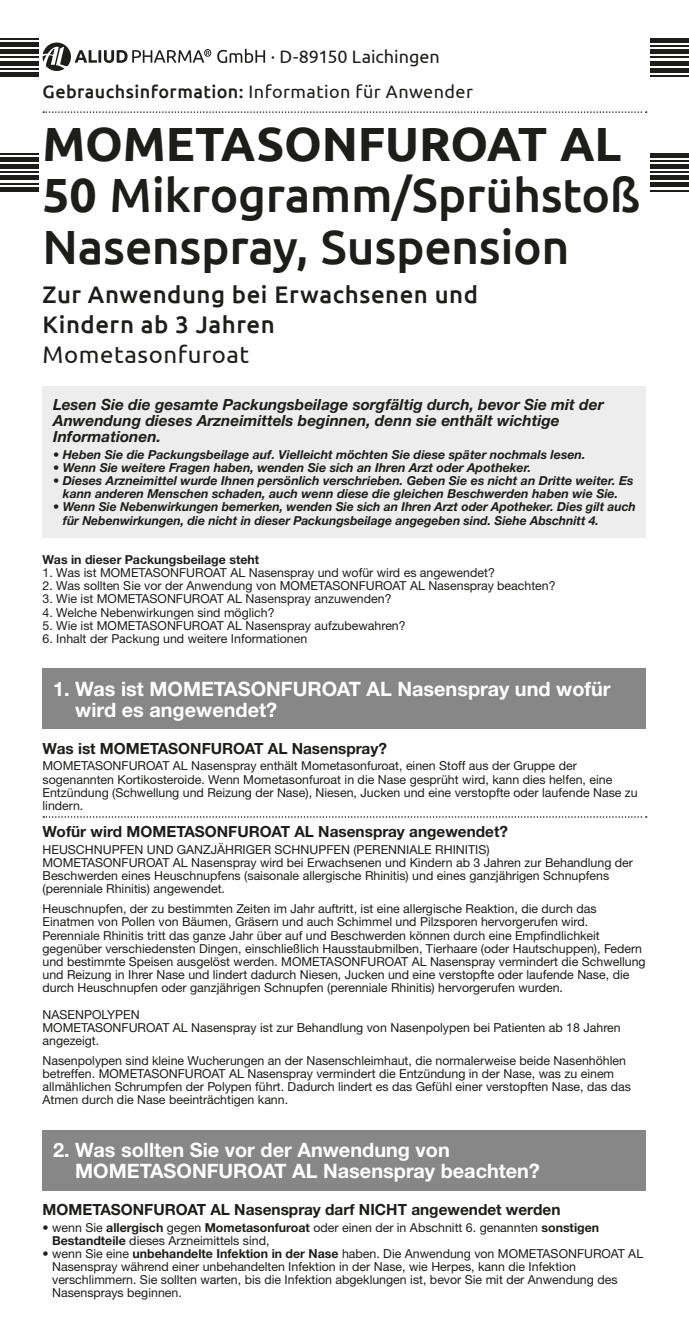
<style>
.page{position:relative;width:689px;height:1340px;background:#fff}
.page>*{position:absolute;margin:0;border:0;box-sizing:border-box;transform-origin:0 0}
.t1{font:500 48px/51px "Ubuntu";letter-spacing:-.005em;color:#1d1d1b}
.t2{font:500 24px/30px "Ubuntu";letter-spacing:.02em;color:#1d1d1b}
.t3{font:24px "Ubuntu";letter-spacing:.025em;color:#1d1d1b}
.t4{font:700 19.8px/21.1px "Helvetica Neue LTW1 G";color:#fff}
.t5{font:18px "Ubuntu";letter-spacing:.02em;color:#1d1d1b}
.t6{font:18px "Ubuntu";letter-spacing:-.005em;color:#1d1d1b}
.t7{font:italic 700 15.3px/16.4px "Helvetica Neue LTW1 G";color:#1d1d1b}
.t8{font:700 15.3px "Helvetica Neue LTW1 G";color:#1d1d1b}
.t9{font:12.3px/13.2px "Helvetica Neue LTW1 G";color:#1d1d1b}
.t10{font:italic 700 12.3px/13.2px "Helvetica Neue LTW1 G";color:#1d1d1b;text-align:center}
.t11{font:700 12.3px "Helvetica Neue LTW1 G";color:#1d1d1b}
.s1{font-weight:500}
.s2{font-weight:700}
</style>
<div class="page">
<svg style="left:43px;top:111px;width:604px;height:2px"></svg>
<svg style="left:43px;top:816px;width:604px;height:1px"></svg>
<div style="left:43px;top:386px;width:603px;height:151px;background:#ededed"></div>
<div style="left:43px;top:668px;width:603px;height:61px;background:#878787"></div>
<div style="left:43px;top:1129px;width:603px;height:61px;background:#878787"></div>
<svg style="left:43px;top:43px;width:166px;height:28px"></svg>
<div style="left:204px;top:49px;width:7px;height:7px;border:1px solid #1d1d1b;border-radius:50%"></div>
<svg style="left:217px;top:49px;width:48px;height:14px"></svg>
<div style="left:651px;top:38px;width:38px;height:5px;background:#1d1d1b"></div>
<hr style="left:651px;top:45px;width:38px;height:2px;background:#1d1d1b">
<hr style="left:651px;top:50px;width:38px;height:4px;background:#1d1d1b">
<hr style="left:651px;top:57px;width:38px;height:1px;background:#1d1d1b">
<hr style="left:651px;top:61px;width:38px;height:4px;background:#1d1d1b">
<hr style="left:651px;top:68px;width:38px;height:4px;background:#1d1d1b">
<hr style="left:651px;top:75px;width:38px;height:1px;background:#1d1d1b">
<hr style="left:651px;top:153px;width:38px;height:4px;background:#1d1d1b">
<hr style="left:651px;top:160px;width:38px;height:2px;background:#1d1d1b">
<div style="left:651px;top:164px;width:38px;height:5px;background:#1d1d1b"></div>
<hr style="left:651px;top:171px;width:38px;height:2px;background:#1d1d1b">
<hr style="left:651px;top:176px;width:38px;height:4px;background:#1d1d1b">
<hr style="left:651px;top:183px;width:38px;height:4px;background:#1d1d1b">
<hr style="left:651px;top:190px;width:38px;height:1px;background:#1d1d1b">
<hr style="left:0;top:72px;width:38px;height:4px;background:#1d1d1b">
<hr style="left:0;top:68px;width:38px;height:1px;background:#1d1d1b">
<hr style="left:0;top:61px;width:38px;height:4px;background:#1d1d1b">
<hr style="left:0;top:57px;width:38px;height:1px;background:#1d1d1b">
<hr style="left:0;top:50px;width:38px;height:4px;background:#1d1d1b">
<hr style="left:0;top:43px;width:38px;height:4px;background:#1d1d1b">
<hr style="left:0;top:38px;width:38px;height:2px;background:#1d1d1b">
<hr style="left:0;top:187px;width:38px;height:4px;background:#1d1d1b">
<hr style="left:0;top:183px;width:38px;height:1px;background:#1d1d1b">
<hr style="left:0;top:176px;width:38px;height:4px;background:#1d1d1b">
<hr style="left:0;top:171px;width:38px;height:2px;background:#1d1d1b">
<div style="left:0;top:164px;width:38px;height:5px;background:#1d1d1b"></div>
<div style="left:0;top:157px;width:38px;height:5px;background:#1d1d1b"></div>
<hr style="left:0;top:153px;width:38px;height:2px;background:#1d1d1b">
<h3 class="t6" style="left:271px;top:45px;width:170px">· D-89150 Laichingen</h3>
<h3 class="t5" style="left:43px;top:80px;width:432px"><span class="s1">Gebrauchsinformation:</span> Information für Anwender</h3>
<h1 class="t1" style="left:43px;top:117px;width:599px"><span class="s2">MOMETASONFUROAT AL<br>50</span> Mikrogramm/Sprühstoß<br>Nasenspray, Suspension</h1>
<h2 class="t2" style="left:43px;top:279px;width:437px">Zur Anwendung bei Erwachsenen und<br>Kindern ab 3 Jahren</h2>
<h2 class="t3" style="left:43px;top:340px;width:208px">Mometasonfuroat</h2>
<p class="t7" style="left:53px;top:396px;width:552px">Lesen Sie die gesamte Packungsbeilage sorgfältig durch, bevor Sie mit der<br>Anwendung dieses Arzneimittels beginnen, denn sie enthält wichtige<br>Informationen.</p>
<p class="t10" style="left:53px;top:448px;width:534px">• Heben Sie die Packungsbeilage auf. Vielleicht möchten Sie diese später nochmals lesen.</p>
<p class="t10" style="left:53px;top:461px;width:480px">• Wenn Sie weitere Fragen haben, wenden Sie sich an Ihren Arzt oder Apotheker.</p>
<p class="t10" style="left:53px;top:474px;width:582px">• Dieses Arzneimittel wurde Ihnen persönlich verschrieben. Geben Sie es nicht an Dritte weiter. Es kann anderen Menschen schaden, auch wenn diese die gleichen Beschwerden haben wie Sie.</p>
<p class="t10" style="left:63px;top:500px;width:574px;text-align:left;text-indent:-10px">• Wenn Sie Nebenwirkungen bemerken, wenden Sie sich an Ihren Arzt oder Apotheker. Dies gilt auch für Nebenwirkungen, die nicht in dieser Packungsbeilage angegeben sind. Siehe Abschnitt 4.</p>
<p class="t11" style="left:43px;top:552px;width:218px">Was in dieser Packungsbeilage steht</p>
<p class="t9" style="left:43px;top:566px;width:454px">1. Was ist MOMETASONFUROAT AL Nasenspray und wofür wird es angewendet?</p>
<p class="t9" style="left:43px;top:579px;width:514px">2. Was sollten Sie vor der Anwendung von MOMETASONFUROAT AL Nasenspray beachten?</p>
<p class="t9" style="left:43px;top:592px;width:350px">3. Wie ist MOMETASONFUROAT AL Nasenspray anzuwenden?</p>
<p class="t9" style="left:43px;top:605px;width:234px">4. Welche Nebenwirkungen sind möglich?</p>
<p class="t9" style="left:43px;top:618px;width:365px">5. Wie ist MOMETASONFUROAT AL Nasenspray aufzubewahren?</p>
<p class="t9" style="left:43px;top:632px;width:266px">6. Inhalt der Packung und weitere Informationen</p>
<h3 class="t4" style="left:75px;top:677px;width:537px;text-indent:-22px">1. Was ist MOMETASONFUROAT AL Nasenspray und wofür wird es angewendet?</h3>
<p class="t8" style="left:43px;top:739px;width:346px">Was ist MOMETASONFUROAT AL Nasenspray?</p>
<p class="t9" style="left:43px;top:759px;width:597px">MOMETASONFUROAT AL Nasenspray enthält Mometasonfuroat, einen Stoff aus der Gruppe der sogenannten Kortikosteroide. Wenn Mometasonfuroat in die Nase gesprüht wird, kann dies helfen, eine Entzündung (Schwellung und Reizung der Nase), Niesen, Jucken und eine verstopfte oder laufende Nase zu lindern.</p>
<p class="t8" style="left:43px;top:822px;width:467px">Wofür wird MOMETASONFUROAT AL Nasenspray angewendet?</p>
<p class="t9" style="left:43px;top:842px;width:592px">HEUSCHNUPFEN UND GANZJÄHRIGER SCHNUPFEN (PERENNIALE RHINITIS)<br>MOMETASONFUROAT AL Nasenspray wird bei Erwachsenen und Kindern ab 3 Jahren zur Behandlung der Beschwerden eines Heuschnupfens (saisonale allergische Rhinitis) und eines ganzjährigen Schnupfens (perenniale Rhinitis) angewendet.</p>
<p class="t9" style="left:43px;top:902px;width:605px">Heuschnupfen, der zu bestimmten Zeiten im Jahr auftritt, ist eine allergische Reaktion, die durch das Einatmen von Pollen von Bäumen, Gräsern und auch Schimmel und Pilzsporen hervorgerufen wird.<br>Perenniale Rhinitis tritt das ganze Jahr über auf und Beschwerden können durch eine Empfindlichkeit gegenüber verschiedensten Dingen, einschließlich Hausstaubmilben, Tierhaare (oder Hautschuppen), Federn und bestimmte Speisen ausgelöst werden. MOMETASONFUROAT AL Nasenspray vermindert die Schwellung und Reizung in Ihrer Nase und lindert dadurch Niesen, Jucken und eine verstopfte oder laufende Nase, die durch Heuschnupfen oder ganzjährigen Schnupfen (perenniale Rhinitis) hervorgerufen wurden.</p>
<p class="t9" style="left:43px;top:1007px;width:580px">NASENPOLYPEN<br>MOMETASONFUROAT AL Nasenspray ist zur Behandlung von Nasenpolypen bei Patienten ab 18 Jahren angezeigt.</p>
<p class="t9" style="left:43px;top:1053px;width:590px">Nasenpolypen sind kleine Wucherungen an der Nasenschleimhaut, die normalerweise beide Nasenhöhlen betreffen. MOMETASONFUROAT AL Nasenspray vermindert die Entzündung in der Nase, was zu einem allmählichen Schrumpfen der Polypen führt. Dadurch lindert es das Gefühl einer verstopften Nase, das das Atmen durch die Nase beeinträchtigen kann.</p>
<h3 class="t4" style="left:75px;top:1138px;width:466px;text-indent:-22px">2. Was sollten Sie vor der Anwendung von<br>MOMETASONFUROAT AL Nasenspray beachten?</h3>
<p class="t8" style="left:43px;top:1200px;width:519px">MOMETASONFUROAT AL Nasenspray darf NICHT angewendet werden</p>
<p class="t9" style="left:52px;top:1220px;width:548px;text-indent:-10px">• wenn Sie <span class="s2">allergisch</span> gegen <span class="s2">Mometasonfuroat</span> oder einen der in Abschnitt 6. genannten <span class="s2">sonstigen<br>Bestandteile</span> dieses Arzneimittels sind,</p>
<p class="t9" style="left:52px;top:1246px;width:592px;text-indent:-10px">• wenn Sie eine <span class="s2">unbehandelte Infektion in der Nase</span> haben. Die Anwendung von MOMETASONFUROAT AL Nasenspray während einer unbehandelten Infektion in der Nase, wie Herpes, kann die Infektion verschlimmern. Sie sollten warten, bis die Infektion abgeklungen ist, bevor Sie mit der Anwendung des Nasensprays beginnen.</p>
</div>
